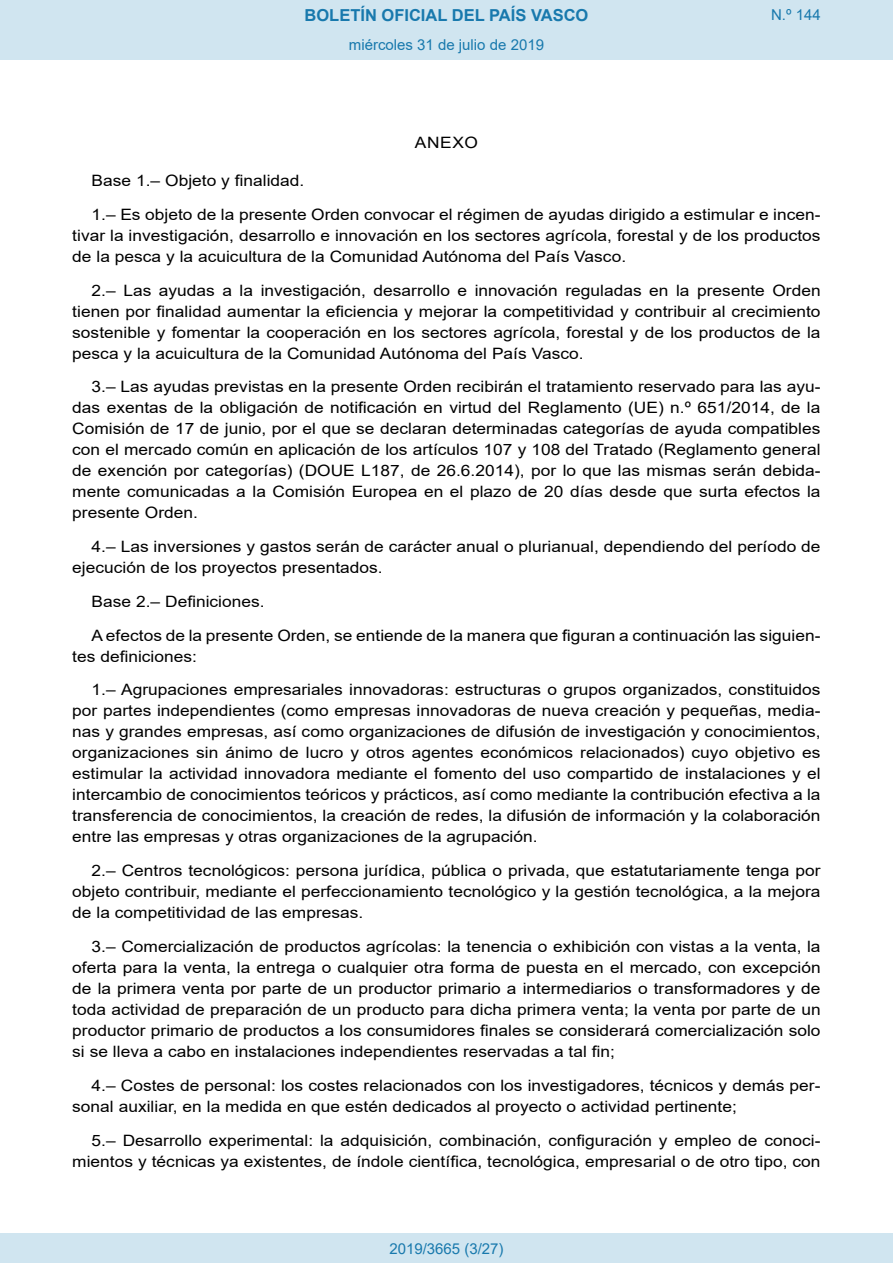
<style>
.page{position:relative;width:893px;height:1263px;background:#fff}
.page>*{position:absolute;margin:0;border:0;box-sizing:border-box;transform-origin:0 0}
.t1{font:700 16.5px "Arial";color:#1879ad}
.BOPVDetalle{font:15.6px/21px "Arial";color:#000;text-align:justify;scale:1.11 1}
.BOPVClave{font:15.6px "Arial";letter-spacing:.035em;color:#000;scale:1.11 1}
.Paginacion_Centro{font:15px "Arial";color:#1879ad}
</style>
<div class="page">
<div style="left:0;top:0;width:893px;height:60px;background:#d0e5f0"></div>
<div style="left:0;top:1233px;width:893px;height:30px;background:#d0e5f0"></div>
<p class="t1" style="left:305px;top:3px;width:285px">BOLETÍN OFICIAL DEL PAÍS VASCO</p>
<p class="Paginacion_Centro" style="left:349px;top:35px;width:197px">miércoles 31 de julio de 2019</p>
<p class="BOPVClave" style="left:415px;top:132px;width:58px">ANEXO</p>
<p class="Paginacion_Centro" style="left:771px;top:5px;width:51px">N.º 144</p>
<p class="BOPVDetalle" style="left:92px;top:170px;width:193px">Base 1.– Objeto y finalidad.</p>
<p class="BOPVDetalle" style="left:72px;top:204px;width:676px;text-indent:19px">1.– Es objeto de la presente Orden convocar el régimen de ayudas dirigido a estimular e incen&shy;tivar la investigación, desarrollo e innovación en los sectores agrícola, forestal y de los productos de la pesca y la acuicultura de la Comunidad Autónoma del País Vasco.</p>
<p class="BOPVDetalle" style="left:72px;top:280px;width:676px;text-indent:19px">2.– Las ayudas a la investigación, desarrollo e innovación reguladas en la presente Orden tienen por finalidad aumentar la eficiencia y mejorar la competitividad y contribuir al crecimiento sostenible y fomentar la cooperación en los sectores agrícola, forestal y de los productos de la pesca y la acuicultura de la Comunidad Autónoma del País Vasco.</p>
<p class="BOPVDetalle" style="left:72px;top:376px;width:676px;text-indent:19px">3.– Las ayudas previstas en la presente Orden recibirán el tratamiento reservado para las ayu&shy;das exentas de la obligación de notificación en virtud del Reglamento (UE) n.º 651/2014, de la Comisión de 17 de junio, por el que se declaran determinadas categorías de ayuda compatibles con el mercado común en aplicación de los artículos 107 y 108 del Tratado (Reglamento general de exención por categorías) (DOUE L187, de 26.6.2014), por lo que las mismas serán debida&shy;mente comunicadas a la Comisión Europea en el plazo de 20 días desde que surta efectos la presente Orden.</p>
<p class="BOPVDetalle" style="left:72px;top:536px;width:676px;text-indent:19px">4.– Las inversiones y gastos serán de carácter anual o plurianual, dependiendo del período de ejecución de los proyectos presentados.</p>
<p class="BOPVDetalle" style="left:92px;top:591px;width:157px">Base 2.– Definiciones.</p>
<p class="BOPVDetalle" style="left:72px;top:625px;width:676px;text-indent:19px">A efectos de la presente Orden, se entiende de la manera que figuran a continuación las siguien&shy;tes definiciones:</p>
<p class="BOPVDetalle" style="left:72px;top:679px;width:676px;text-indent:19px">1.– Agrupaciones empresariales innovadoras: estructuras o grupos organizados, constituidos por partes independientes (como empresas innovadoras de nueva creación y pequeñas, media&shy;nas y grandes empresas, así como organizaciones de difusión de investigación y conocimientos, organizaciones sin ánimo de lucro y otros agentes económicos relacionados) cuyo objetivo es estimular la actividad innovadora mediante el fomento del uso compartido de instalaciones y el intercambio de conocimientos teóricos y prácticos, así como mediante la contribución efectiva a la transferencia de conocimientos, la creación de redes, la difusión de información y la colaboración entre las empresas y otras organizaciones de la agrupación.</p>
<p class="BOPVDetalle" style="left:72px;top:860px;width:676px;text-indent:19px">2.– Centros tecnológicos: persona jurídica, pública o privada, que estatutariamente tenga por objeto contribuir, mediante el perfeccionamiento tecnológico y la gestión tecnológica, a la mejora de la competitividad de las empresas.</p>
<p class="BOPVDetalle" style="left:72px;top:936px;width:676px;text-indent:19px">3.– Comercialización de productos agrícolas: la tenencia o exhibición con vistas a la venta, la oferta para la venta, la entrega o cualquier otra forma de puesta en el mercado, con excepción de la primera venta por parte de un productor primario a intermediarios o transformadores y de toda actividad de preparación de un producto para dicha primera venta; la venta por parte de un productor primario de productos a los consumidores finales se considerará comercialización solo si se lleva a cabo en instalaciones independientes reservadas a tal fin;</p>
<p class="BOPVDetalle" style="left:72px;top:1075px;width:676px;text-indent:19px">4.– Costes de personal: los costes relacionados con los investigadores, técnicos y demás per&shy;sonal auxiliar, en la medida en que estén dedicados al proyecto o actividad pertinente;</p>
<p class="BOPVDetalle" style="left:72px;top:1129px;width:676px;text-align:right">5.– Desarrollo experimental: la adquisición, combinación, configuración y empleo de conoci&shy;mientos y técnicas ya existentes, de índole científica, tecnológica, empresarial o de otro tipo, con</p>
<p class="Paginacion_Centro" style="left:389px;top:1238px;width:116px">2019/3665 (3/27)</p>
</div>
